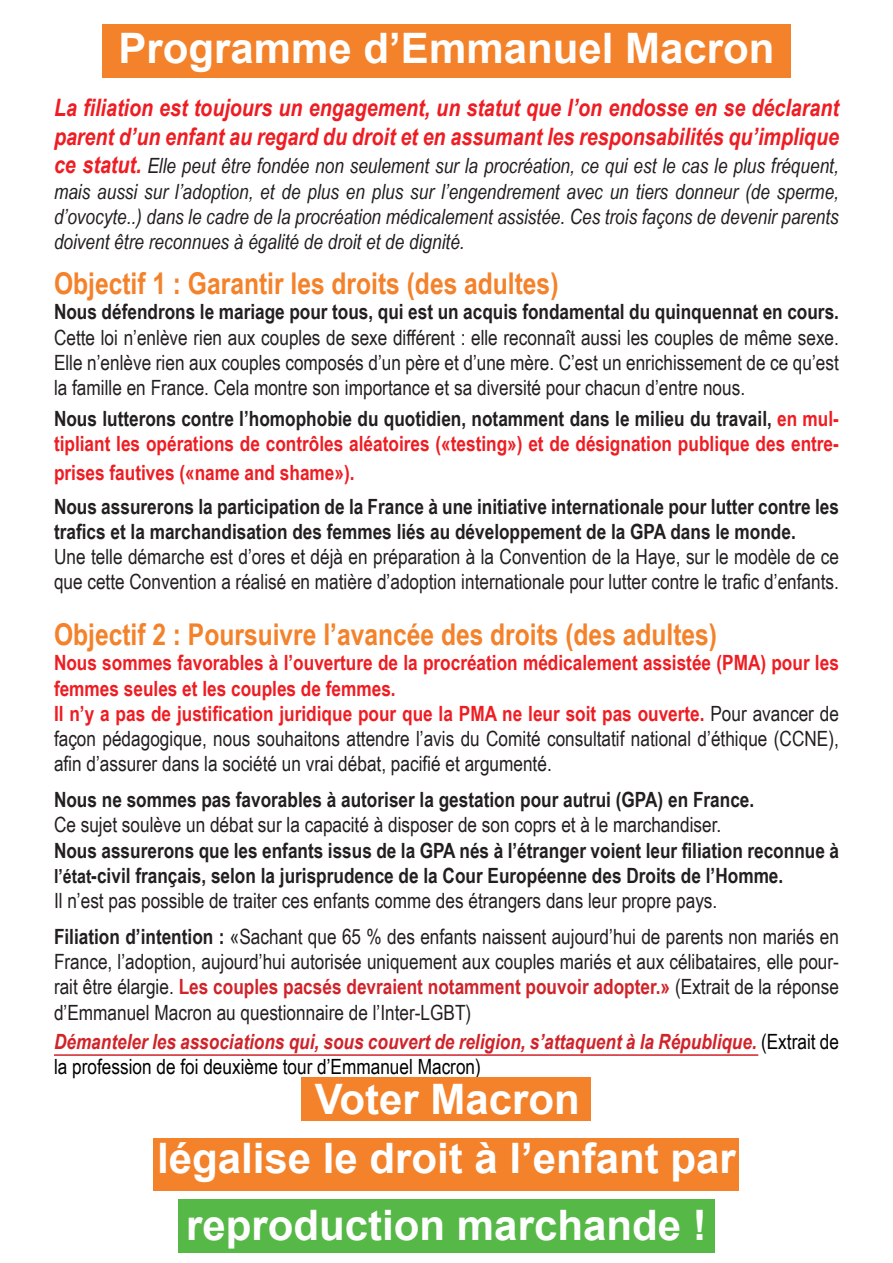
<style>
.page{position:relative;width:893px;height:1263px;background:#fff}
.page>*{position:absolute;margin:0;border:0;box-sizing:border-box;transform-origin:0 0}
.t1{font:700 42px "Arial";color:#fff}
.t2{font:700 30px "Arial Narrow";color:#f4822b}
.t3{font:italic 700 24px/28.8px "Arial Narrow";color:#ee1d23}
.t4{font:21px/25.2px "Arial Narrow";color:#231f20;text-align:justify}
.t5{font:700 21px/25.2px "Arial Narrow";color:#231f20}
.t6{font:700 21px/25.2px "Arial Narrow";color:#ee1d23}
.t7{font:italic 21px/25.2px "Arial Narrow";color:#231f20;text-align:justify}
.t8{font:italic 700 21px/25.2px "Arial Narrow";color:#d1232a}
.s1{font-weight:700;font-size:24px;color:#ee1d23}
.s2{color:#231f20}
.s3{font-weight:700;color:#ee1d23}
.s4{font-weight:700;color:#d1232a}
.s5{font-size:19.5px}
.s6{font-weight:700}
.s7{font-weight:400;font-style:normal;color:#000}
</style>
<div class="page">
<div style="left:102px;top:25px;width:689px;height:53px;background:#f4822b"></div>
<div style="left:302px;top:1078px;width:289px;height:43px;background:#f4822b"></div>
<svg style="left:431px;top:1077px;width:149px;height:1px"></svg>
<div style="left:154px;top:1138px;width:585px;height:53px;background:#f4822b"></div>
<div style="left:178px;top:1199px;width:537px;height:53px;background:#56b947"></div>
<svg style="left:186px;top:1252px;width:259px;height:1px"></svg>
<hr style="left:54px;top:1054px;width:704px;height:2px;background:#d1232a">
<p class="t1" style="left:119px;top:21px;width:657px">Programme d’Emmanuel Macron</p>
<p class="t3" style="left:54px;top:92px;width:786px">La filiation est toujours un engagement, un statut que l’on endosse en se déclarant parent d’un enfant au regard du droit et en assumant les responsabilités qu’implique</p>
<p class="t7" style="left:54px;top:153px;width:786px"><span class="s1">ce statut.</span> Elle peut être fondée non seulement sur la procréation, ce qui est le cas le plus fréquent, mais aussi sur l’adoption, et de plus en plus sur l’engendrement avec un tiers donneur (de sperme, d’ovocyte..) dans le cadre de la procréation médicalement assistée. Ces trois façons de devenir parents doivent être reconnues à égalité de droit et de dignité.</p>
<p class="t2" style="left:54px;top:261px;width:506px">Objectif 1 : Garantir les droits (des adultes)</p>
<p class="t5" style="left:54px;top:298px;width:786px">Nous défendrons le mariage pour tous, qui est un acquis fondamental du quinquennat en cours.</p>
<p class="t4" style="left:54px;top:324px;width:786px">Cette loi n’enlève rien aux couples de sexe différent : elle reconnaît aussi les couples de même sexe.<br>Elle n’enlève rien aux couples composés d’un père et d’une mère. C’est un enrichissement de ce qu’est la famille en France. Cela montre son importance et sa diversité pour chacun d’entre nous.</p>
<p class="t6" style="left:54px;top:405px;width:786px"><span class="s2">Nous lutterons contre l’homophobie du quotidien, notamment dans le milieu du travail,</span> en mul&shy;tipliant les opérations de contrôles aléatoires («testing») et de désignation publique des entre-</p>
<p class="t6" style="left:54px;top:459px;width:302px">prises fautives («name and shame»).</p>
<p class="t5" style="left:54px;top:493px;width:786px">Nous assurerons la participation de la France à une initiative internationale pour lutter contre les trafics et la marchandisation des femmes liés au développement de la GPA dans le monde.</p>
<p class="t4" style="left:54px;top:543px;width:786px">Une telle démarche est d’ores et déjà en préparation à la Convention de la Haye, sur le modèle de ce que cette Convention a réalisé en matière d’adoption internationale pour lutter contre le trafic d’enfants.</p>
<p class="t2" style="left:54px;top:612px;width:665px">Objectif 2 : Poursuivre l’avancée des droits (des adultes)</p>
<p class="t6" style="left:54px;top:649px;width:786px">Nous sommes favorables à l’ouverture de la procréation médicalement assistée (PMA) pour les femmes seules et les couples de femmes.</p>
<p class="t4" style="left:54px;top:700px;width:786px"><span class="s3">Il n’y a pas de justification juridique pour que la PMA ne leur soit pas ouverte</span><span class="s4">.</span> Pour avancer de façon pédagogique, nous souhaitons attendre l’avis du Comité consultatif national d’éthique (CCNE), afin d’assurer dans la société un vrai débat, pacifié et argumenté.</p>
<p class="t5" style="left:54px;top:786px;width:702px">Nous ne sommes pas favorables à autoriser la gestation pour autrui (GPA) en France.</p>
<p class="t4" style="left:54px;top:812px;width:669px">Ce sujet soulève un débat sur la capacité à disposer de son coprs et à le marchandiser.</p>
<p class="t5" style="left:54px;top:837px;width:786px">Nous assurerons que les enfants issus de la GPA nés à l’étranger voient leur filiation reconnue à <span class="s5">l’état</span>-civil français, selon la jurisprudence de la Cour Européenne des Droits de l’Homme.</p>
<p class="t4" style="left:54px;top:887px;width:665px">Il n’est pas possible de traiter ces enfants comme des étrangers dans leur propre pays.</p>
<p class="t4" style="left:54px;top:923px;width:786px"><span class="s6">Filiation d’intention :</span> «Sachant que 65 % des enfants naissent aujourd’hui de parents non mariés en France, l’adoption, aujourd’hui autorisée uniquement aux couples mariés et aux célibataires, elle pour&shy;rait être élargie. <span class="s4">Les couples pacsés devraient notamment pouvoir adopter.»</span> (Extrait de la réponse d’Emmanuel Macron au questionnaire de l’Inter-LGBT)</p>
<p class="t8" style="left:54px;top:1027px;width:786px">Démanteler les associations qui, sous couvert de religion, s’attaquent à la République. <span class="s7">(Extrait de la profession de foi deuxième tour d’Emmanuel Macron)</span></p>
<p class="t1" style="left:315px;top:1071px;width:267px">Voter Macron</p>
<p class="t1" style="left:157px;top:1131px;width:580px">légalise le droit à l’enfant par</p>
<p class="t1" style="left:186px;top:1197px;width:522px">reproduction marchande !</p>
</div>
